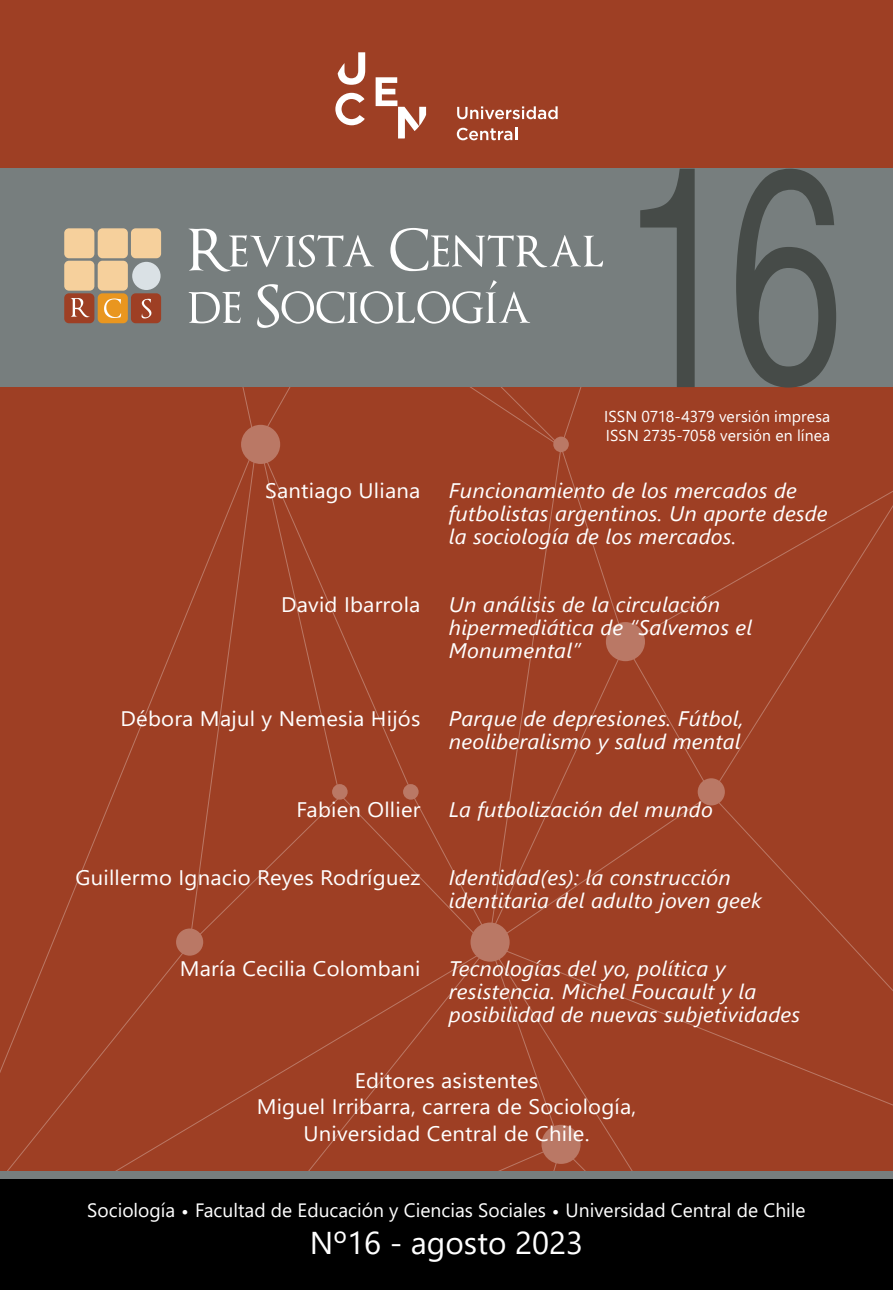
<style>
.page{position:relative;width:893px;height:1290px;background:#fff}
.page>*{position:absolute;margin:0;border:0;box-sizing:border-box;transform-origin:0 0}
.t1{font:31.5px "Segoe UI";color:#fff}
.t2{font:italic 21px/22.8px "Segoe UI";letter-spacing:.01em;color:#fff;scale:1.05 1}
.t3{font:21px/26.2px "Segoe UI";letter-spacing:.01em;color:#fff;text-align:center;scale:1.05 1}
.t4{font:19.25px "Segoe UI";color:#fff}
.TEXTO_NORMAL_C_SGRIA{font:15.75px/19.2px "Segoe UI";letter-spacing:.005em;color:#fff}
.s1{font-size:42px}
</style>
<div class="page">
<div style="left:0;top:0;width:893px;height:201px;background:#9e3f24"></div>
<div style="left:0;top:387px;width:893px;height:784px;background:#9e3f24"></div>
<div style="left:0;top:1178px;width:893px;height:112px;background:#000"></div>
<div style="left:0;top:1171px;width:893px;height:7px;background:#777e7e"></div>
<svg style="left:457px;top:106px;width:101px;height:13px"></svg>
<svg style="left:457px;top:127px;width:60px;height:13px"></svg>
<svg style="left:338px;top:52px;width:27px;height:33px"></svg>
<svg style="left:376px;top:77px;width:50px;height:61px"></svg>
<svg style="left:335px;top:93px;width:30px;height:32px"></svg>
<div style="left:0;top:169px;width:893px;height:218px;background:#777e7e"></div>
<svg style="left:640px;top:169px;width:197px;height:218px"></svg>
<svg style="left:189px;top:291px;width:52px;height:32px"></svg>
<svg style="left:189px;top:229px;width:185px;height:42px"></svg>
<svg style="left:390px;top:228px;width:213px;height:43px"></svg>
<svg style="left:257px;top:280px;width:273px;height:48px"></svg>
<div style="left:64px;top:228px;width:30px;height:30px;background:#f6d09c;border-radius:5px"></div>
<div style="left:98px;top:228px;width:30px;height:30px;background:#f6d09c;border-radius:5px"></div>
<div style="left:131px;top:228px;width:30px;height:30px;background:#f6d09c;border-radius:5px"></div>
<div style="left:64px;top:261px;width:30px;height:30px;background:#f6d09c;border-radius:5px"></div>
<div style="left:98px;top:261px;width:30px;height:30px;background:#f6d09c;border-radius:5px"></div>
<div style="left:64px;top:293px;width:30px;height:30px;background:#9e3f24;border-radius:5px"></div>
<div style="left:98px;top:293px;width:30px;height:30px;background:#e9961f;border-radius:5px"></div>
<div style="left:131px;top:293px;width:30px;height:30px;background:#9e3f24;border-radius:5px"></div>
<svg style="left:142px;top:299px;width:9px;height:19px"></svg>
<svg style="left:71px;top:298px;width:19px;height:19px"></svg>
<svg style="left:104px;top:298px;width:17px;height:20px"></svg>
<div style="left:132px;top:262px;width:29px;height:28px;background:#dae1e5;border-radius:50%"></div>
<p class="TEXTO_NORMAL_C_SGRIA" style="left:604px;top:405px;width:228px">ISSN 0718-4379 versión impresa<br>ISSN 2735-7058 versión en línea</p>
<p class="t3" style="left:265px;top:476px;width:149px">Santiago Uliana</p>
<p class="t2" style="left:449px;top:476px;width:362px">Funcionamiento de los mercados de futbolistas argentinos. Un aporte desde la sociología de los mercados.</p>
<p class="t3" style="left:281px;top:589px;width:134px">David Ibarrola</p>
<p class="t2" style="left:449px;top:590px;width:290px">Un análisis de la circulación hipermediática de “Salvemos el<br>Monumental”</p>
<p class="t3" style="left:121px;top:703px;width:287px">Débora Majul y Nemesia Hijós</p>
<p class="t2" style="left:449px;top:703px;width:282px">Parque de depresiones. Fútbol, neoliberalismo y salud mental</p>
<p class="t3" style="left:296px;top:794px;width:120px">Fabien Ollier</p>
<p class="t2" style="left:449px;top:794px;width:253px">La futbolización del mundo</p>
<p class="t3" style="left:75px;top:862px;width:330px">Guillermo Ignacio Reyes Rodríguez</p>
<p class="t2" style="left:449px;top:863px;width:300px">Identidad(es): la construcción identitaria del adulto joven geek</p>
<p class="t3" style="left:180px;top:953px;width:231px">María Cecilia Colombani</p>
<p class="t2" style="left:449px;top:954px;width:336px">Tecnologías del yo, política y resistencia. Michel Foucault y la posibilidad de nuevas subjetividades</p>
<p class="t3" style="left:355px;top:1066px;width:176px">Editores asistentes</p>
<p class="t3" style="left:257px;top:1092px;width:363px">Miguel Irribarra, carrera de Sociología,<br>Universidad Central de Chile.</p>
<p class="t4" style="left:87px;top:1191px;width:720px">Sociología <span class="s1">·</span> Facultad de Educación y Ciencias Sociales <span class="s1">·</span> Universidad Central de Chile</p>
<p class="t1" style="left:310px;top:1213px;width:275px">Nº16 - agosto 2023</p>
</div>
